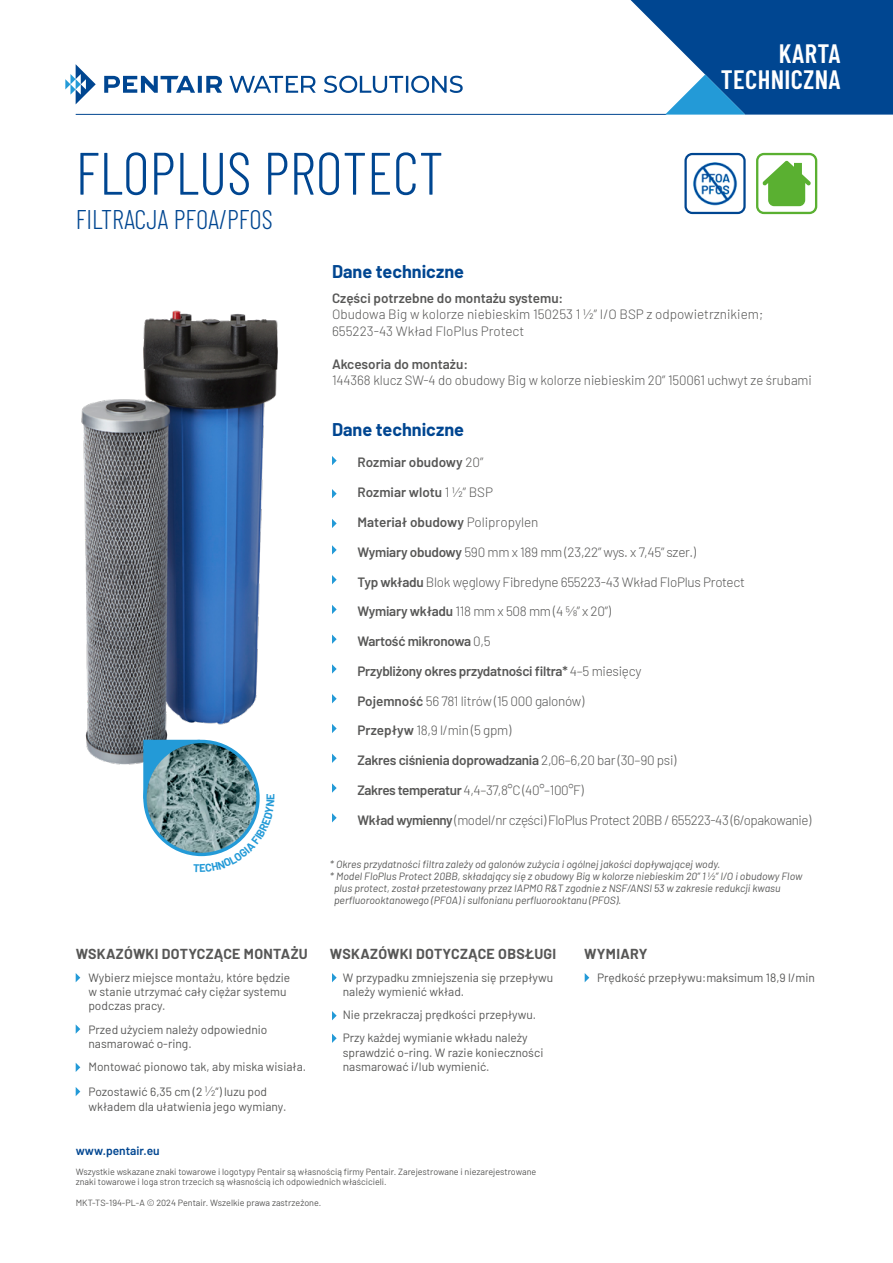
<style>
.page{position:relative;width:893px;height:1263px;background:#fff}
.page>*{position:absolute;margin:0;border:0;box-sizing:border-box;transform-origin:0 0}
.t1{font:300 59.7px "Barlow Condensed";color:#004691}
.t2{font:300 27px "Barlow Condensed";color:#004691}
.t3{font:600 26.55px/26.2px "Barlow Condensed";letter-spacing:.015em;color:#fff;text-align:right}
.t4{font:700 18px "Barlow";color:#004691}
.t5{font:700 14.1px "Barlow";letter-spacing:.02em;color:#575756}
.t6{font:300 13.5px "Barlow";letter-spacing:-.02em;color:#575756}
.t7{font:600 13.5px "Barlow";letter-spacing:-.01em;color:#575756}
.t8{font:300 13.5px/16.5px "Barlow";color:#575756}
.t9{font:12px/14.4px "Barlow";color:#575756}
.t10{font:600 12px "Barlow";color:#004691}
.t11{font:700 10.95px "Barlow";color:#239ad7}
.t12{font:italic 10.5px "Barlow";color:#575756}
.t13{font:9px/10.5px "Barlow";color:#575756}
.s1{font-weight:300}
.s2{font-weight:600}
.s3{font-weight:300;font-size:13.5px}
</style>
<div class="page">
<svg style="left:65px;top:64px;width:398px;height:40px"></svg>
<hr style="left:76px;top:114px;width:590px;height:1px;background:#004691">
<svg style="left:631px;top:0;width:262px;height:115px"></svg>
<svg style="left:332px;top:456px;width:5px;height:9px"></svg>
<svg style="left:332px;top:489px;width:5px;height:9px"></svg>
<svg style="left:332px;top:519px;width:5px;height:9px"></svg>
<svg style="left:332px;top:545px;width:5px;height:9px"></svg>
<svg style="left:332px;top:575px;width:5px;height:9px"></svg>
<svg style="left:332px;top:605px;width:5px;height:9px"></svg>
<svg style="left:332px;top:634px;width:5px;height:10px"></svg>
<svg style="left:332px;top:664px;width:5px;height:10px"></svg>
<svg style="left:332px;top:694px;width:5px;height:9px"></svg>
<svg style="left:332px;top:724px;width:5px;height:9px"></svg>
<svg style="left:332px;top:754px;width:5px;height:9px"></svg>
<svg style="left:332px;top:783px;width:5px;height:10px"></svg>
<svg style="left:332px;top:813px;width:5px;height:9px"></svg>
<img style="left:687px;top:156px;width:56px;height:55px">
<div style="left:684px;top:153px;width:62px;height:61px;border:2px solid #004691;border-radius:7px"></div>
<svg style="left:759px;top:156px;width:55px;height:55px"></svg>
<div style="left:756px;top:153px;width:61px;height:61px;border:2px solid #5ab031;border-radius:7px"></div>
<svg style="left:76px;top:973px;width:4px;height:9px"></svg>
<svg style="left:332px;top:973px;width:5px;height:9px"></svg>
<svg style="left:585px;top:973px;width:4px;height:9px"></svg>
<svg style="left:76px;top:1025px;width:4px;height:9px"></svg>
<svg style="left:332px;top:1011px;width:5px;height:9px"></svg>
<svg style="left:76px;top:1063px;width:4px;height:9px"></svg>
<svg style="left:332px;top:1034px;width:5px;height:9px"></svg>
<svg style="left:76px;top:1087px;width:4px;height:9px"></svg>
<img style="left:81px;top:311px;width:197px;height:454px">
<svg style="left:143px;top:740px;width:132px;height:117px"></svg>
<h3 class="t3" style="left:721px;top:38px;width:121px">KARTA<br>TECHNICZNA</h3>
<h1 class="t1" style="left:76px;top:131px;width:369px">FLOPLUS PROTECT</h1>
<h2 class="t2" style="left:76px;top:200px;width:199px">FILTRACJA PFOA/PFOS</h2>
<h3 class="t4" style="left:332px;top:258px;width:133px">Dane techniczne</h3>
<p class="t7" style="left:332px;top:288px;width:233px">Części potrzebne do montażu systemu:</p>
<p class="t8" style="left:332px;top:305px;width:433px">Obudowa Big w kolorze niebieskim 150253 1 ½” I/O BSP z odpowietrznikiem;<br>655223-43 Wkład FloPlus Protect</p>
<p class="t7" style="left:332px;top:354px;width:138px">Akcesoria do montażu:</p>
<p class="t6" style="left:332px;top:371px;width:481px">144368 klucz SW-4 do obudowy Big w kolorze niebieskim 20” 150061 uchwyt ze śrubami</p>
<h3 class="t4" style="left:332px;top:416px;width:133px">Dane techniczne</h3>
<p class="t7" style="left:357px;top:453px;width:127px">Rozmiar obudowy <span class="s1">20”</span></p>
<p class="t7" style="left:357px;top:482px;width:137px">Rozmiar wlotu <span class="s1">1 1/2” BSP</span></p>
<p class="t7" style="left:357px;top:512px;width:183px">Materiał obudowy <span class="s1">Polipropylen</span></p>
<p class="t6" style="left:357px;top:542px;width:340px"><span class="s2">Wymiary obudowy</span> 590 mm x 189 mm (23,22” wys. x 7,45” szer.)</p>
<p class="t6" style="left:357px;top:572px;width:389px"><span class="s2">Typ wkładu</span> Blok węglowy Fibredyne 655223-43 Wkład FloPlus Protect</p>
<p class="t6" style="left:357px;top:602px;width:255px"><span class="s2">Wymiary wkładu</span> 118 mm x 508 mm (4 ⅝” x 20”)</p>
<p class="t7" style="left:357px;top:631px;width:135px">Wartość mikronowa <span class="s1">0,5</span></p>
<p class="t7" style="left:357px;top:661px;width:285px">Przybliżony okres przydatności filtra* <span class="s1">4–5 miesięcy</span></p>
<p class="t6" style="left:357px;top:691px;width:228px"><span class="s2">Pojemność</span> 56 781 litrów (15 000 galonów)</p>
<p class="t6" style="left:357px;top:721px;width:155px"><span class="s2">Przepływ</span> 18,9 l/min (5 gpm)</p>
<p class="t7" style="left:357px;top:750px;width:320px">Zakres ciśnienia doprowadzania <span class="s1">2,06–6,20 bar (30–90 psi)</span></p>
<p class="t6" style="left:357px;top:780px;width:228px"><span class="s2">Zakres temperatur</span> 4,4–37,8°C (40°–100°F)</p>
<p class="t6" style="left:357px;top:810px;width:455px"><span class="s2">Wkład wymienny</span> (model/nr części) FloPlus Protect 20BB / 655223-43 (6/opakowanie)</p>
<p class="t12" style="left:330px;top:857px;width:392px">* Okres przydatności filtra zależy od galonów zużycia i ogólnej jakości dopływającej wody.</p>
<p class="t12" style="left:330px;top:869px;width:474px">* Model FloPlus Protect 20BB, składający się z obudowy Big w kolorze niebieskim 20” 1 1/2” I/O i obudowy Flow</p>
<p class="t12" style="left:334px;top:881px;width:448px">plus protect, został przetestowany przez IAPMO R&amp;T zgodnie z NSF/ANSI 53 w zakresie redukcji kwasu</p>
<p class="t12" style="left:334px;top:893px;width:289px">perfluorooktanowego (PFOA) i sulfonianu perfluorooktanu (PFOS).</p>
<p class="t11" style="left:263px;top:800px;width:8px;rotate:-90deg">E</p>
<p class="t5" style="left:76px;top:943px;width:234px">WSKAZÓWKI DOTYCZĄCE MONTAŻU</p>
<p class="t9" style="left:88px;top:969px;width:203px">Wybierz miejsce montażu, które będzie w stanie utrzymać cały ciężar systemu podczas pracy.</p>
<p class="t9" style="left:88px;top:1021px;width:181px">Przed użyciem należy odpowiednio nasmarować o-ring.</p>
<p class="t9" style="left:88px;top:1053px;width:219px;line-height:25.2px">Montować pionowo tak, aby miska wisiała.<br>Pozostawić 6,35 cm (2 <span class="s3">1/2</span>”) luzu pod</p>
<p class="t9" style="left:88px;top:1098px;width:199px">wkładem dla ułatwienia jego wymiany.</p>
<p class="t5" style="left:330px;top:943px;width:228px">WSKAZÓWKI DOTYCZĄCE OBSŁUGI</p>
<p class="t9" style="left:343px;top:969px;width:212px">W przypadku zmniejszenia się przepływu należy wymienić wkład.</p>
<p class="t9" style="left:343px;top:1002px;width:195px;line-height:23.1px">Nie przekraczaj prędkości przepływu.<br>Przy każdej wymianie wkładu należy</p>
<p class="t9" style="left:343px;top:1044px;width:202px">sprawdzić o-ring. W razie konieczności nasmarować i/lub wymienić.</p>
<p class="t10" style="left:76px;top:1142px;width:85px">www.pentair.eu</p>
<p class="t13" style="left:76px;top:1165px;width:462px">Wszystkie wskazane znaki towarowe i logotypy Pentair są własnością firmy Pentair. Zarejestrowane i niezarejestrowane znaki towarowe i loga stron trzecich są własnością ich odpowiednich właścicieli.</p>
<p class="t13" style="left:76px;top:1197px;width:247px">MKT-TS-194-PL-A © 2024 Pentair. Wszelkie prawa zastrzeżone.</p>
<p class="t5" style="left:584px;top:943px;width:65px">WYMIARY</p>
<p class="t9" style="left:597px;top:969px;width:219px">Prędkość przepływu:maksimum 18,9 l/min</p>
</div>
